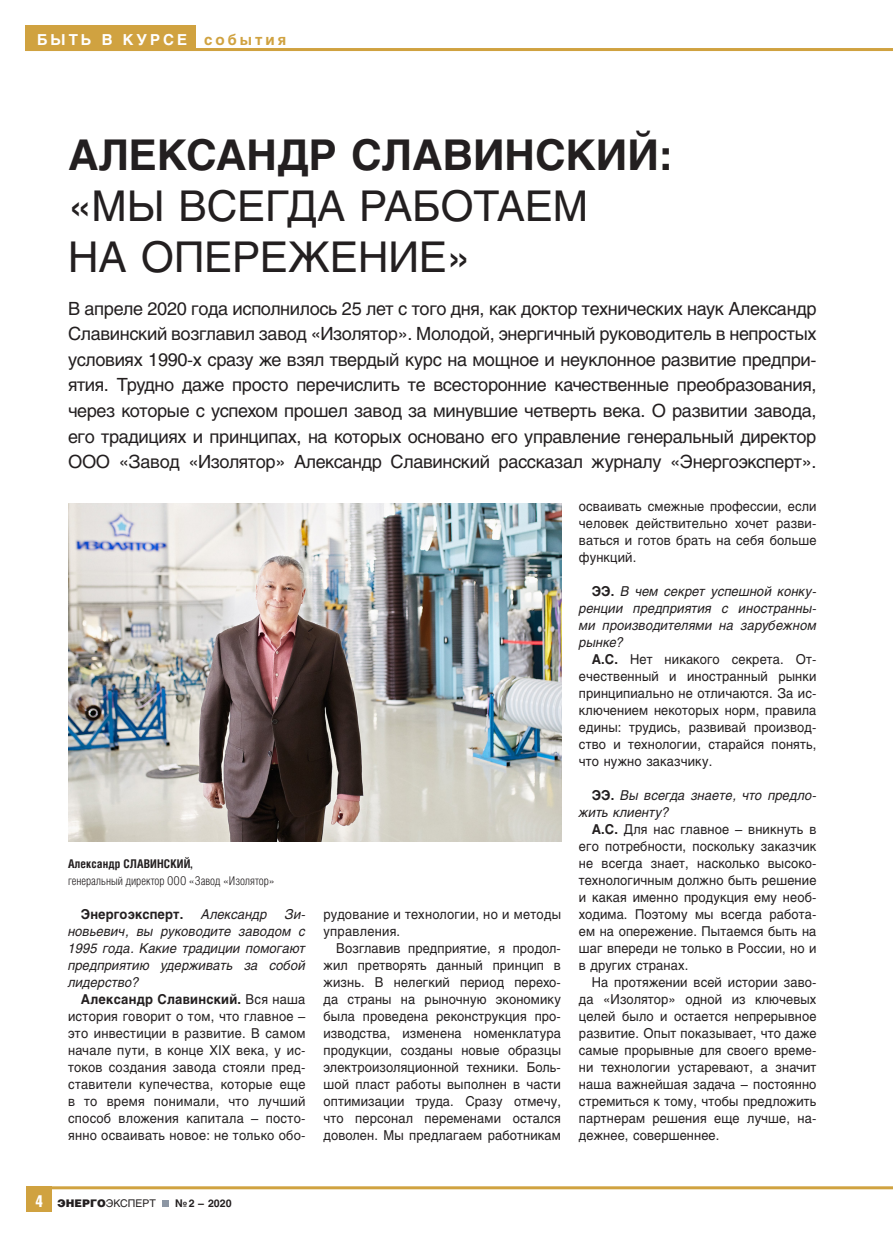
<style>
.page{position:relative;width:893px;height:1234px;background:#fff}
.page>*{position:absolute;margin:0;border:0;box-sizing:border-box;transform-origin:0 0}
._00_TITLE{font:42px/51px "Helios";color:#231f20}
._00_VREZ{font:18px/25.5px "Helios";letter-spacing:-.02em;color:#231f20;text-align:justify}
.t1{font:16.5px "Helios Compressed";color:#fff;scale:.9 1}
.t2{font:700 15px "Helios";letter-spacing:.2em;color:#fff}
.t3{font:700 15px "Helios";letter-spacing:.2em;color:#d0a240}
._00_TEXT{font:13.5px/17px "Helios C";letter-spacing:.01em;color:#231f20;text-align:justify;scale:.95 1}
._00_TEXT_VOPROS{font:italic 13.5px/17px "Helios";letter-spacing:.01em;color:#231f20;text-align:justify;scale:.95 1}
._00_TEXT_VOPROS-2{font:700 13.5px "Helios";letter-spacing:.01em;color:#231f20;scale:.95 1}
._00_PICT{font:300 12px/17px "Helios Cond";color:#231f20}
.t4{font:10.5px "Helios C";color:#231f20}
.t5{font:700 10.5px "Helios C";color:#231f20}
.s1{font-weight:700}
.s2{font-family:"Helios Cond C";font-weight:700}
.s3{font-weight:700;font-style:normal}
.s4{font-family:"Helios Black C"}
</style>
<div class="page">
<div style="left:26px;top:26px;width:170px;height:25px;background:#d0a240"></div>
<div style="left:26px;top:1185px;width:25px;height:26px;background:#d0a240"></div>
<hr style="left:26px;top:48px;width:867px;height:3px;background:#d0a240">
<hr style="left:28px;top:1185px;width:865px;height:3px;background:#d0a240">
<svg style="left:162px;top:1200px;width:6px;height:6px"></svg>
<img style="left:68px;top:503px;width:493px;height:337px">
<p class="t2" style="left:37px;top:31px;width:152px">БЫТЬ В КУРСЕ</p>
<p class="t3" style="left:204px;top:31px;width:84px">события</p>
<p class="_00_TITLE" style="left:68px;top:129px;width:606px"><span class="s1">АЛЕКСАНДР СЛАВИНСКИЙ: </span>«МЫ ВСЕГДА РАБОТАЕМ<br>НА ОПЕРЕЖЕНИЕ»</p>
<p class="_00_VREZ" style="left:68px;top:295px;width:750px">В апреле 2020 года исполнилось 25 лет с того дня, как доктор технических наук Александр Славинский возглавил завод «Изолятор». Молодой, энергичный руководитель в непростых условиях 1990-х сразу же взял твердый курс на мощное и неуклонное развитие предпри&shy;ятия. Трудно даже просто перечислить те всесторонние качественные преобразования, через которые с успехом прошел завод за минувшие четверть века. О развитии завода, его традициях и принципах, на которых основано его управление генеральный директор ООО «Завод «Изолятор» Александр Славинский рассказал журналу «Энергоэксперт».</p>
<p class="_00_PICT" style="left:68px;top:855px;width:208px"><span class="s2">Александр СЛАВИНСКИЙ,<br></span>генеральный директор ООО «Завод «Изолятор»</p>
<p class="_00_TEXT_VOPROS" style="left:68px;top:905px;width:251px;text-indent:217px">Зи&shy;новьевич, вы руководите заводом с 1995 года. Какие традиции помогают предприятию удерживать за собой лидерство?</p>
<p class="_00_TEXT" style="left:68px;top:990px;width:251px;text-indent:13px"><span class="s1">Александр Славинский.</span> Вся наша история говорит о том, что главное – это инвестиции в развитие. В самом начале пути, в конце XIX века, у ис&shy;токов создания завода стояли пред&shy;ставители купечества, которые еще в то время понимали, что лучший способ вложения капитала – посто&shy;янно осваивать новое: не только обо-</p>
<p class="_00_TEXT_VOPROS-2" style="left:81px;top:906px;width:109px">Энергоэксперт.</p>
<p class="_00_TEXT_VOPROS" style="left:201px;top:905px;width:71px">Александр</p>
<p class="_00_TEXT" style="left:323px;top:905px;width:251px">рудование и технологии, но и методы управления.</p>
<p class="_00_TEXT" style="left:323px;top:939px;width:251px;text-indent:13px">Возглавив предприятие, я продол&shy;жил претворять данный принцип в жизнь. В нелегкий период перехо&shy;да страны на рыночную экономику была проведена реконструкция про&shy;изводства, изменена номенклатура продукции, созданы новые образцы электроизоляционной техники. Боль&shy;шой пласт работы выполнен в части оптимизации труда. Сразу отмечу, что персонал переменами остался доволен. Мы предлагаем работникам</p>
<p class="_00_TEXT" style="left:579px;top:497px;width:251px">осваивать смежные профессии, если человек действительно хочет разви&shy;ваться и готов брать на себя больше функций.</p>
<p class="_00_TEXT_VOPROS" style="left:579px;top:582px;width:251px;text-indent:13px"><span class="s3">ЭЭ.</span> В чем секрет успешной конку&shy;ренции предприятия с иностранны&shy;ми производителями на зарубежном рынке?</p>
<p class="_00_TEXT" style="left:579px;top:650px;width:251px;text-indent:13px"><span class="s1">А.С.</span> Нет никакого секрета. От&shy;ечественный и иностранный рынки принципиально не отличаются. За ис&shy;ключением некоторых норм, правила едины: трудись, развивай производ&shy;ство и технологии, старайся понять, что нужно заказчику.</p>
<p class="_00_TEXT_VOPROS" style="left:579px;top:786px;width:251px;text-indent:13px"><span class="s3">ЭЭ.</span> Вы всегда знаете, что предло&shy;жить клиенту?</p>
<p class="_00_TEXT" style="left:579px;top:820px;width:251px;text-indent:13px"><span class="s1">А.С.</span> Для нас главное – вникнуть в его потребности, поскольку заказчик не всегда знает, насколько высоко&shy;технологичным должно быть решение и какая именно продукция ему необ&shy;ходима. Поэтому мы всегда работа&shy;ем на опережение. Пытаемся быть на шаг впереди не только в России, но и в других странах.</p>
<p class="_00_TEXT" style="left:579px;top:973px;width:251px;text-indent:13px">На протяжении всей истории заво&shy;да «Изолятор» одной из ключевых целей было и остается непрерывное развитие. Опыт показывает, что даже самые прорывные для своего време&shy;ни технологии устаревают, а значит наша важнейшая задача – постоянно стремиться к тому, чтобы предложить партнерам решения еще лучше, на&shy;дежнее, совершеннее.</p>
<p class="t1" style="left:36px;top:1190px;width:9px">4</p>
<p class="t4" style="left:58px;top:1196px;width:100px"><span class="s4">ЭНЕРГО</span>ЭКСПЕРТ</p>
<p class="t5" style="left:175px;top:1196px;width:58px">№ 2 – 2020</p>
</div>
